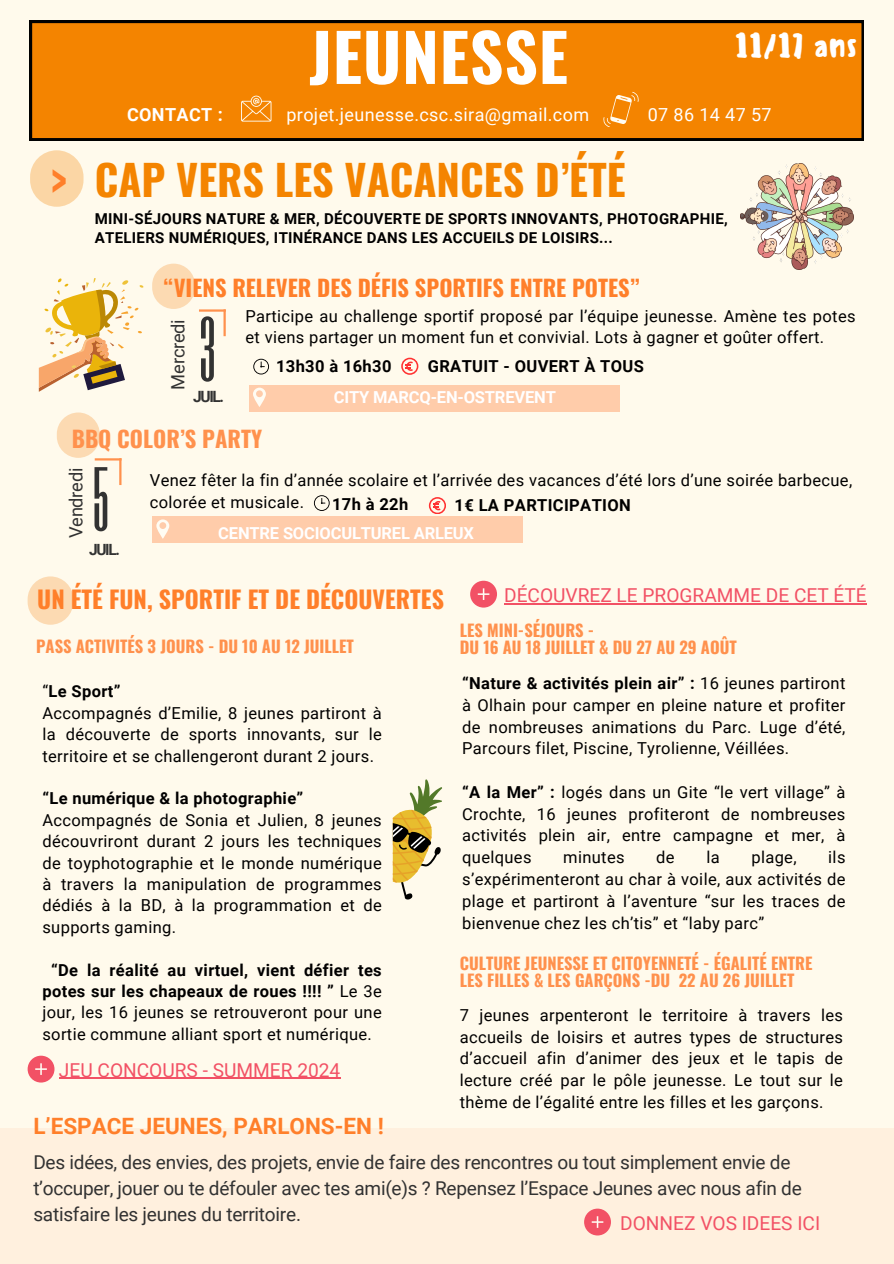
<style>
.page{position:relative;width:894px;height:1264px;background:#fff}
.page>*{position:absolute;margin:0;border:0;box-sizing:border-box;transform-origin:0 0}
.t1{font:74.7px "Six Caps";color:#323232}
.t2{font:700 65.55px "Oswald";letter-spacing:.01em;color:#fff}
.t3{font:700 42px "Oswald";color:#f48400}
.t4{font:700 42px "Oswald";color:#ff7f2a}
.t5{font:500 32.4px "Sensei";color:#fff}
.t6{font:700 24px "Oswald";color:#ff7f2a}
.t7{font:700 22.5px "Oswald";color:#ff7f2a}
.t8{font:700 22.5px "Roboto";color:#ff7f2a}
.t9{font:700 22.5px "Oswald";color:#ff914d}
.t10{font:19.2px "Roboto";color:#f25165}
.t11{font:19.05px/26px "Roboto";letter-spacing:-.015em;color:#323232}
.t12{font:18.3px "Roboto";letter-spacing:-.015em;color:#323232}
.t13{font:18px "Roboto";letter-spacing:.02em;color:#fff}
.t14{font:700 18px "Roboto";letter-spacing:.02em;color:#fff}
.t15{font:16.5px/21.8px "Roboto";letter-spacing:.02em;color:#000;text-align:justify}
.t16{font:700 16.5px/16.8px "Oswald";color:#ff914d}
.t17{font:700 16.5px "Roboto";letter-spacing:.02em;color:#000}
.t18{font:700 16.5px "Roboto";letter-spacing:-.01em;color:#fff}
.t19{font:700 15.45px "Roboto";letter-spacing:-.09em;color:#323232}
.t20{font:700 15px/19.2px "Roboto";letter-spacing:.02em;color:#000}
.s1{font-weight:400}
.s2{font-weight:700}
</style>
<div class="page">
<div style="left:0;top:0;width:893px;height:1263px;background:#fffaec"></div>
<div style="left:0;top:1128px;width:893px;height:135px;background:#fff0de"></div>
<div style="left:30px;top:150px;width:53px;height:56px;background:#fbd6a5;border-radius:27px"></div>
<div style="left:30px;top:21px;width:833px;height:119px;background:#f48400"></div>
<svg style="left:241px;top:95px;width:30px;height:26px"></svg>
<svg style="left:603px;top:92px;width:35px;height:35px"></svg>
<div style="left:584px;top:1208px;width:26px;height:27px;background:#f25165;border-radius:50%"></div>
<svg style="left:591px;top:1216px;width:12px;height:11px"></svg>
<div style="left:152px;top:264px;width:43px;height:44px;background:#fcdab2;border-radius:21px"></div>
<svg style="left:401px;top:358px;width:17px;height:16px"></svg>
<img style="left:740px;top:163px;width:113px;height:106px">
<div style="left:57px;top:412px;width:43px;height:45px;background:#fcdab2;border-radius:21px"></div>
<div style="left:152px;top:517px;width:371px;height:26px;background:#fca"></div>
<svg style="left:156px;top:519px;width:13px;height:19px"></svg>
<svg style="left:429px;top:497px;width:16px;height:17px"></svg>
<svg style="left:253px;top:359px;width:16px;height:15px"></svg>
<div style="left:470px;top:580px;width:27px;height:27px;background:#f25165;border-radius:50%"></div>
<svg style="left:477px;top:588px;width:12px;height:12px"></svg>
<div style="left:28px;top:576px;width:45px;height:48px;background:#fcdab2;border-radius:23px"></div>
<hr style="left:223px;top:309px;width:3px;height:27px;background:#ff914d">
<hr style="left:199px;top:309px;width:27px;height:3px;background:#ff914d">
<div style="left:249px;top:385px;width:370px;height:26px;background:#fca"></div>
<svg style="left:253px;top:387px;width:13px;height:19px"></svg>
<svg style="left:314px;top:495px;width:15px;height:16px"></svg>
<hr style="left:119px;top:458px;width:2px;height:27px;background:#ff914d">
<hr style="left:95px;top:458px;width:26px;height:2px;background:#ff914d">
<div style="left:28px;top:1055px;width:26px;height:27px;background:#f25165;border-radius:50%"></div>
<svg style="left:35px;top:1063px;width:12px;height:11px"></svg>
<svg style="left:392px;top:779px;width:50px;height:120px"></svg>
<svg style="left:39px;top:278px;width:104px;height:114px"></svg>
<hr style="left:504px;top:603px;width:362px;height:1px;background:#f25165">
<hr style="left:59px;top:1077px;width:281px;height:1px;background:#f25165">
<h1 class="t2" style="left:309px;top:6px;width:260px">JEUNESSE</h1>
<p class="t5" style="left:734px;top:26px;width:125px">11/17 ans</p>
<p class="t4" style="left:51px;top:147px;width:18px">&gt;</p>
<p class="t14" style="left:127px;top:105px;width:97px">CONTACT :</p>
<p class="t13" style="left:286px;top:105px;width:304px">projet.jeunesse.csc.sira@gmail.com</p>
<p class="t13" style="left:647px;top:105px;width:125px">07 86 14 47 57</p>
<p class="t3" style="left:95px;top:147px;width:532px">CAP VERS LES VACANCES D’ÉTÉ</p>
<p class="t20" style="left:95px;top:209px;width:634px">MINI-SÉJOURS NATURE &amp; MER, DÉCOUVERTE DE SPORTS INNOVANTS, PHOTOGRAPHIE,<br>ATELIERS NUMÉRIQUES, ITINÉRANCE DANS LES ACCUEILS DE LOISIRS...</p>
<p class="t7" style="left:164px;top:271px;width:477px">“VIENS RELEVER DES DÉFIS SPORTIFS ENTRE POTES”</p>
<p class="t12" style="left:167px;top:389px;width:72px;rotate:-90deg">Mercredi</p>
<h6 class="t1" style="left:200px;top:298px;width:18px">3</h6>
<p class="t19" style="left:193px;top:388px;width:32px">JUIL.</p>
<p class="t15" style="left:245px;top:305px;width:611px;line-height:21.3px">Participe au challenge sportif proposé par l’équipe jeunesse. Amène tes potes et viens partager un moment fun et convivial. Lots à gagner et goûter offert.</p>
<p class="t17" style="left:276px;top:357px;width:117px">13h30 à 16h30</p>
<p class="t17" style="left:427px;top:357px;width:218px">GRATUIT - OUVERT À TOUS</p>
<p class="t18" style="left:334px;top:388px;width:223px">CITY MARCQ-EN-OSTREVENT</p>
<p class="t9" style="left:72px;top:421px;width:192px">BBQ COLOR’S PARTY</p>
<p class="t12" style="left:65px;top:538px;width:72px;rotate:-90deg">Vendredi</p>
<h4 class="t1" style="left:92px;top:447px;width:18px">5</h4>
<p class="t15" style="left:150px;top:470px;width:703px;line-height:21.3px">Venez fêter la fin d’année scolaire et l’arrivée des vacances d’été lors d’une soirée barbecue, colorée et musicale.</p>
<p class="t17" style="left:332px;top:494px;width:78px">17h à 22h</p>
<p class="t17" style="left:454px;top:496px;width:178px">1€ LA PARTICIPATION</p>
<p class="t18" style="left:218px;top:523px;width:257px">CENTRE SOCIOCULTUREL ARLEUX</p>
<p class="t19" style="left:89px;top:540px;width:32px">JUIL.</p>
<p class="t6" style="left:37px;top:580px;width:408px">UN ÉTÉ FUN, SPORTIF ET DE DÉCOUVERTES</p>
<p class="t10" style="left:504px;top:584px;width:364px">DÉCOUVREZ LE PROGRAMME DE CET ÉTÉ</p>
<p class="t16" style="left:36px;top:637px;width:319px">PASS ACTIVITÉS 3 JOURS - DU 10 AU 12 JUILLET</p>
<p class="t17" style="left:42px;top:682px;width:79px"><span class="s1">“</span>Le Sport”</p>
<h3 class="t15" style="left:42px;top:702px;width:341px;line-height:21.3px">Accompagnés d’Emilie, 8 jeunes partiront à la découverte de sports innovants, sur le territoire et se challengeront durant 2 jours.</h3>
<p class="t17" style="left:42px;top:789px;width:262px">“Le numérique &amp; la photographie”</p>
<h2 class="t15" style="left:42px;top:809px;width:341px">Accompagnés de Sonia et Julien, 8 jeunes découvriront durant 2 jours les techniques de toyphotographie et le monde numérique à travers la manipulation de programmes dédiés à la BD, à la programmation et de supports gaming.</h2>
<p class="t15" style="left:42px;top:959px;width:341px;line-height:21.3px;text-align:center"><span class="s2">“De la réalité au virtuel, vient défier tes potes sur les chapeaux de roues !!!! ”</span> Le 3e jour, les 16 jeunes se retrouveront pour une sortie commune alliant sport et numérique.</p>
<p class="t10" style="left:59px;top:1058px;width:283px">JEU CONCOURS - SUMMER 2024</p>
<h4 class="t16" style="left:459px;top:621px;width:136px">LES MINI-SÉJOURS -</h4>
<p class="t16" style="left:459px;top:638px;width:278px">DU 16 AU 18 JUILLET &amp; DU 27 AU 29 AOÛT</p>
<h4 class="t15" style="left:462px;top:672px;width:384px"><span class="s2">“Nature &amp; activités plein air” :</span> 16 jeunes partiront à Olhain pour camper en pleine nature et profiter de nombreuses animations du Parc. Luge d’été, Parcours filet, Piscine, Tyrolienne, Véillées.</h4>
<h6 class="t15" style="left:462px;top:781px;width:384px"><span class="s2">“A la Mer” :</span> logés dans un Gite “le vert village” à Crochte, 16 jeunes profiteront de nombreuses activités plein air, entre campagne et mer, à quelques</h6>
<h6 class="t15" style="left:462px;top:846px;width:384px;text-indent:366px">ils s’expérimenteront au char à voile, aux activités de plage et partiront à l’aventure “sur les traces de bienvenue chez les ch’tis” et “laby parc”</h6>
<h6 class="t15" style="left:563px;top:846px;width:63px">minutes</h6>
<h6 class="t15" style="left:656px;top:846px;width:20px">de</h6>
<h6 class="t15" style="left:706px;top:846px;width:15px">la</h6>
<h6 class="t15" style="left:751px;top:846px;width:47px">plage,</h6>
<p class="t16" style="left:459px;top:954px;width:354px">CULTURE JEUNESSE ET CITOYENNETÉ - ÉGALITÉ ENTRE<br>LES FILLES &amp; LES GARÇONS -DU 22 AU 26 JUILLET</p>
<h5 class="t15" style="left:459px;top:1004px;width:384px">7 jeunes arpenteront le territoire à travers les accueils de loisirs et autres types de structures d’accueil afin d’animer des jeux et le tapis de lecture créé par le pôle jeunesse. Le tout sur le thème de l’égalité entre les filles et les garçons.</h5>
<p class="t8" style="left:33px;top:1113px;width:352px">L’ESPACE JEUNES, PARLONS-EN !</p>
<p class="t11" style="left:33px;top:1149px;width:769px">Des idées, des envies, des projets, envie de faire des rencontres ou tout simplement envie de t’occuper, jouer ou te défouler avec tes ami(e)s ? Repensez l’Espace Jeunes avec nous afin de satisfaire les jeunes du territoire.</p>
<p class="t10" style="left:620px;top:1211px;width:201px">DONNEZ VOS IDEES ICI</p>
</div>
